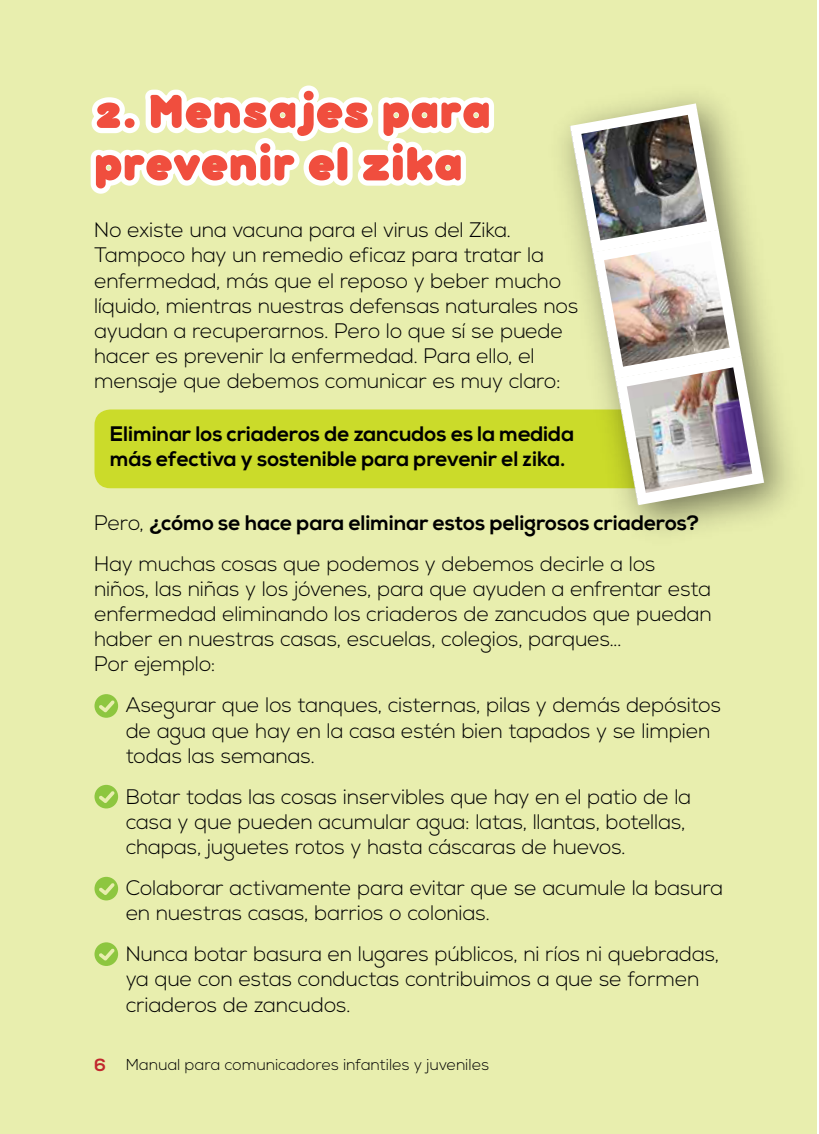
<style>
.page{position:relative;width:819px;height:1134px;background:#fff}
.page>*{position:absolute;margin:0;border:0;box-sizing:border-box;transform-origin:0 0}
.t1{font:900 52.5px/52.5px "bubbleboddy";color:#f04e3e}
.t2{font:300 21px/25.2px "Nexa";color:#000}
.t3{font:700 21px/25.2px "Nexa";color:#000}
.t4{font:300 15.75px "Nexa";letter-spacing:.015em;color:#000}
.s1{font-weight:700}
.s2{font-weight:700;font-size:17.5px;color:#c1272d}
</style>
<div class="page">
<div style="left:0;top:0;width:817px;height:1134px;background:#e8eeae"></div>
<svg style="left:90px;top:85px;width:404px;height:109px"></svg>
<div style="left:94px;top:410px;width:622px;height:78px;background:#cbdb2a;border-radius:16px"></div>
<svg style="left:94px;top:694px;width:24px;height:24px"></svg>
<svg style="left:94px;top:785px;width:24px;height:23px"></svg>
<svg style="left:94px;top:877px;width:24px;height:23px"></svg>
<svg style="left:94px;top:942px;width:24px;height:24px"></svg>
<img style="left:570px;top:103px;width:194px;height:402px">
<img style="left:627px;top:367px;width:125px;height:126px">
<h1 class="t1" style="left:94px;top:82px;width:398px">2. Mensajes para prevenir el zika</h1>
<p class="t2" style="left:94px;top:218px;width:486px">No existe una vacuna para el virus del Zika.<br>Tampoco hay un remedio eficaz para tratar la enfermedad, más que el reposo y beber mucho líquido, mientras nuestras defensas naturales nos ayudan a recuperarnos. Pero lo que sí se puede hacer es prevenir la enfermedad. Para ello, el mensaje que debemos comunicar es muy claro:</p>
<p class="t3" style="left:110px;top:422px;width:465px">Eliminar los criaderos de zancudos es la medida más efectiva y sostenible para prevenir el zika.</p>
<p class="t2" style="left:94px;top:503px;width:607px;line-height:40.9px">Pero, <span class="s1">¿cómo se hace para eliminar estos peligrosos criaderos?<br></span>Hay muchas cosas que podemos y debemos decirle a los</p>
<p class="t2" style="left:94px;top:577px;width:619px">niños, las niñas y los jóvenes, para que ayuden a enfrentar esta enfermedad eliminando los criaderos de zancudos que puedan haber en nuestras casas, escuelas, colegios, parques...<br>Por ejemplo:</p>
<p class="t2" style="left:126px;top:693px;width:597px">Asegurar que los tanques, cisternas, pilas y demás depósitos de agua que hay en la casa estén bien tapados y se limpien todas las semanas.</p>
<p class="t2" style="left:126px;top:785px;width:567px">Botar todas las cosas inservibles que hay en el patio de la casa y que pueden acumular agua: latas, llantas, botellas, chapas, juguetes rotos y hasta cáscaras de huevos.</p>
<p class="t2" style="left:126px;top:876px;width:599px">Colaborar activamente para evitar que se acumule la basura en nuestras casas, barrios o colonias.</p>
<p class="t2" style="left:126px;top:942px;width:595px">Nunca botar basura en lugares públicos, ni ríos ni quebradas, ya que con estas conductas contribuimos a que se formen criaderos de zancudos.</p>
<p class="t4" style="left:95px;top:1056px;width:396px"><span class="s2">6</span> Manual para comunicadores infantiles y juveniles</p>
</div>
